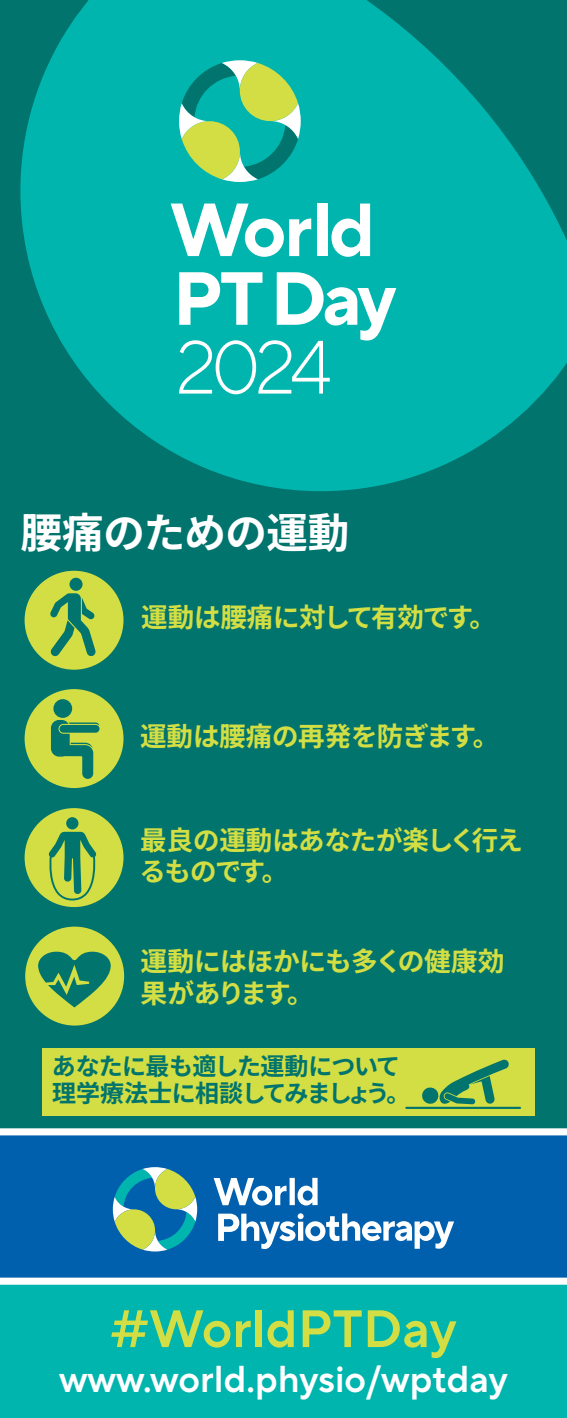
<style>
.page{position:relative;width:567px;height:1418px;background:#fff}
.page>*{position:absolute;margin:0;border:0;box-sizing:border-box;transform-origin:0 0}
.t1{font:600 52.5px "TT Norms Pro";color:#d2de43}
.t2{font:700 41.5px "Noto Sans JP";letter-spacing:-.01em;color:#fff}
.t3{font:600 37.25px "TT Norms Pro";color:#fff}
.t4{font:700 26.5px/31.8px "Noto Sans JP";letter-spacing:-.015em;color:#d2de43}
.t5{font:700 24px/26.8px "Noto Sans JP";letter-spacing:-.03em;color:#00746d}
</style>
<div class="page">
<div style="left:0;top:1259px;width:567px;height:158px;background:#00b5ae"></div>
<div style="left:0;top:472px;width:567px;height:689px;background:#00746d"></div>
<div style="left:0;top:0;width:567px;height:476px;background:#00746d"></div>
<div style="left:0;top:1131px;width:567px;height:150px;background:#0160ae"></div>
<svg style="left:214px;top:1177px;width:72px;height:28px"></svg>
<div style="left:290px;top:1177px;width:5px;height:28px;background:#fff"></div>
<svg style="left:298px;top:1177px;width:20px;height:28px"></svg>
<svg style="left:218px;top:1213px;width:236px;height:35px"></svg>
<svg style="left:113px;top:1167px;width:84px;height:84px"></svg>
<div style="left:0;top:1128px;width:567px;height:7px;background:#fff"></div>
<div style="left:0;top:1277px;width:567px;height:7px;background:#fff"></div>
<div style="left:25px;top:570px;width:99px;height:99px;background:#d2de43;border-radius:50%"></div>
<div style="left:25px;top:689px;width:99px;height:99px;background:#d2de43;border-radius:50%"></div>
<div style="left:25px;top:808px;width:99px;height:99px;background:#d2de43;border-radius:50%"></div>
<svg style="left:20px;top:0;width:547px;height:491px;fill:#00b5ae"></svg>
<svg style="left:179px;top:60px;width:122px;height:122px;background:#59c08a"></svg>
<svg style="left:171px;top:203px;width:140px;height:54px;background:#72d6d2"></svg>
<div style="left:317px;top:203px;width:10px;height:53px;background:#fff"></div>
<svg style="left:331px;top:203px;width:39px;height:54px;background:#8addda"></svg>
<svg style="left:179px;top:272px;width:217px;height:122px;background:#46c9c4"></svg>
<div style="left:25px;top:926px;width:99px;height:99px;background:#d2de43;border-radius:50%"></div>
<div style="left:42px;top:1047px;width:493px;height:68px;background:#d2de43"></div>
<svg style="left:38px;top:951px;width:73px;height:56px"></svg>
<div style="left:66px;top:817px;width:12px;height:12px;background:#00746d;border-radius:50%"></div>
<svg style="left:48px;top:831px;width:49px;height:69px"></svg>
<hr style="left:405px;top:1106px;width:116px;height:2px;background:#00746d">
<svg style="left:422px;top:1059px;width:87px;height:45px"></svg>
<div style="left:53px;top:699px;width:19px;height:19px;background:#00746d;border-radius:50%"></div>
<svg style="left:51px;top:720px;width:48px;height:59px"></svg>
<svg style="left:50px;top:593px;width:46px;height:63px"></svg>
<div style="left:69px;top:577px;width:14px;height:14px;background:#00746d;border-radius:50%"></div>
<h2 class="t2" style="left:21px;top:509px;width:330px">腰痛のための運動</h2>
<p class="t4" style="left:141px;top:602px;width:356px">運動は腰痛に対して有効です。</p>
<p class="t4" style="left:140px;top:721px;width:361px">運動は腰痛の再発を防ぎます。</p>
<p class="t4" style="left:139px;top:824px;width:385px">最良の運動はあなたが楽しく行えるものです。</p>
<p class="t4" style="left:141px;top:945px;width:365px">運動にはほかにも多くの健康効果があります。</p>
<p class="t5" style="left:52px;top:1053px;width:360px">あなたに最も適した運動について理学療法士に相談してみましょう。</p>
<h1 class="t1" style="left:110px;top:1289px;width:347px">#WorldPTDay</h1>
<h3 class="t3" style="left:59px;top:1351px;width:450px">www.world.physio/wptday</h3>
</div>
